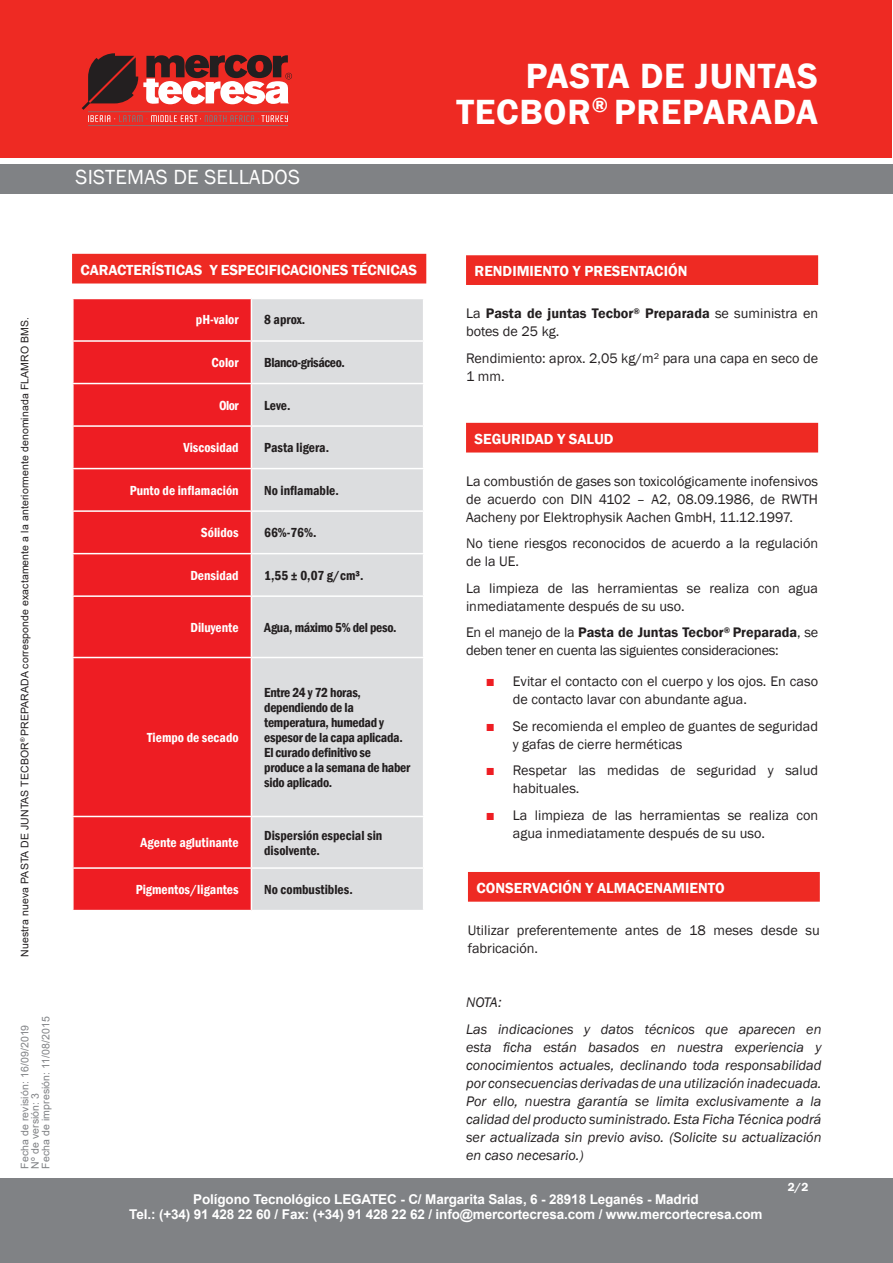
<style>
.page{position:relative;width:893px;height:1263px;background:#fff}
.page>*{position:absolute;margin:0;border:0;box-sizing:border-box;transform-origin:0 0}
.t1{font:600 36px/36px "Franklin Gothic";letter-spacing:.02em;color:#fff;text-align:right}
.t2{font:21px "Franklin Gothic";letter-spacing:.01em;color:#fff}
.C-_TITULO_ROJO{font:600 15px "Franklin Gothic";color:#fff}
.D-_TEXTO_COMÚN{font:14.25px/18px "Franklin Gothic";color:#231f20}
.t3{font:italic 14.25px/18px "Franklin Gothic";color:#231f20;text-align:justify}
.D-_TEXTO_COMÚN-2{font:14.25px/18px "Franklin Gothic";letter-spacing:-.02em;color:#231f20}
.texto_general{font:600 condensed 13.5px/15px "Franklin Gothic";letter-spacing:-.02em;color:#231f20}
.t4{font:700 13.5px/15px "Arial";letter-spacing:-.01em;color:#fff;text-align:center}
.caracteristicas_gral{font:600 condensed 13.5px "Franklin Gothic";color:#fff}
.texto_general-2{font:600 condensed 13.5px/15px "Franklin Gothic";color:#231f20}
.t5{font:600 12px "Franklin Gothic";color:#fff}
.t6{font:10.5px "Arial";letter-spacing:.01em;color:#231f20}
.t7{font:10.5px/10.5px "Arial";letter-spacing:.01em;color:#808285}
.s1{font-weight:600}
.s2{font-size:15px;color:#ee1d23}
</style>
<div class="page">
<div style="left:72px;top:254px;width:354px;height:29px;background:#ee2a23"></div>
<div style="left:0;top:1178px;width:893px;height:85px;background:#808285"></div>
<div style="left:0;top:164px;width:893px;height:30px;background:#808285"></div>
<div style="left:0;top:0;width:892px;height:158px;background:#ee2a23"></div>
<svg style="left:82px;top:53px;width:210px;height:69px"></svg>
<hr style="left:88px;top:111px;width:200px;height:1px;background:#7a7c7f">
<hr style="left:88px;top:125px;width:200px;height:1px;background:#7a7c7f">
<div style="left:74px;top:299px;width:177px;height:611px;background:#ee1d23"></div>
<div style="left:252px;top:299px;width:171px;height:611px;background:#dcdddf"></div>
<hr style="left:72px;top:340px;width:179px;height:2px;background:#fff">
<hr style="left:251px;top:340px;width:173px;height:2px;background:#fff">
<hr style="left:72px;top:383px;width:179px;height:1px;background:#fff">
<hr style="left:251px;top:383px;width:173px;height:1px;background:#fff">
<hr style="left:72px;top:425px;width:179px;height:2px;background:#fff">
<hr style="left:251px;top:425px;width:173px;height:2px;background:#fff">
<hr style="left:72px;top:468px;width:179px;height:1px;background:#fff">
<hr style="left:251px;top:468px;width:173px;height:1px;background:#fff">
<hr style="left:72px;top:510px;width:179px;height:2px;background:#fff">
<hr style="left:251px;top:510px;width:173px;height:2px;background:#fff">
<hr style="left:72px;top:553px;width:179px;height:1px;background:#fff">
<hr style="left:251px;top:553px;width:173px;height:1px;background:#fff">
<hr style="left:72px;top:595px;width:179px;height:2px;background:#fff">
<hr style="left:251px;top:595px;width:173px;height:2px;background:#fff">
<hr style="left:72px;top:657px;width:179px;height:1px;background:#fff">
<hr style="left:251px;top:657px;width:173px;height:1px;background:#fff">
<hr style="left:72px;top:816px;width:179px;height:1px;background:#fff">
<hr style="left:251px;top:816px;width:173px;height:1px;background:#fff">
<hr style="left:72px;top:867px;width:179px;height:2px;background:#fff">
<hr style="left:251px;top:867px;width:173px;height:2px;background:#fff">
<div style="left:468px;top:872px;width:352px;height:30px;background:#ee2a23"></div>
<div style="left:466px;top:255px;width:352px;height:30px;background:#ee2a23"></div>
<div style="left:466px;top:423px;width:352px;height:29px;background:#ee2a23"></div>
<p class="t2" style="left:76px;top:164px;width:226px">SISTEMAS DE SELLADOS</p>
<p class="t1" style="left:457px;top:59px;width:363px">PASTA DE JUNTAS<br>TECBOR<sup>®</sup> PREPARADA</p>
<p class="t6" style="left:17px;top:956px;width:641px;rotate:-90deg">Nuestra nueva PASTA DE JUNTAS TECBOR<sup>®</sup> PREPARADA corresponde exactamente a la anteriormente denominada FLAMRO BMS.</p>
<p class="t7" style="left:19px;top:1169px;width:154px;rotate:-90deg">Fecha de revisión: 16/09/2019<br>Nº de versión: 3<br>Fecha de impresión: 11/08/2015</p>
<p class="C-_TITULO_ROJO" style="left:81px;top:260px;width:338px">CARACTERÍSTICAS Y ESPECIFICACIONES TÉCNICAS</p>
<p class="C-_TITULO_ROJO" style="left:475px;top:262px;width:214px">RENDIMIENTO Y PRESENTACIÓN</p>
<p class="D-_TEXTO_COMÚN" style="left:466px;top:305px;width:354px">La <span class="s1">Pasta de juntas Tecbor</span><sup>®</sup> <span class="s1">Preparada</span> se suministra en botes de 25 kg.</p>
<p class="D-_TEXTO_COMÚN" style="left:466px;top:349px;width:354px">Rendimiento: aprox. 2,05 kg/m² para una capa en seco de<br>1 mm.</p>
<p class="caracteristicas_gral" style="left:196px;top:311px;width:44px">pH-valor</p>
<p class="texto_general" style="left:264px;top:312px;width:43px">8 aprox.</p>
<p class="caracteristicas_gral" style="left:212px;top:353px;width:29px">Color</p>
<p class="texto_general" style="left:264px;top:355px;width:82px">Blanco-grisáceo.</p>
<p class="caracteristicas_gral" style="left:219px;top:396px;width:21px">Olor</p>
<p class="texto_general" style="left:264px;top:397px;width:28px">Leve.</p>
<p class="caracteristicas_gral" style="left:183px;top:438px;width:57px">Viscosidad</p>
<p class="texto_general-2" style="left:264px;top:440px;width:67px">Pasta ligera.</p>
<p class="caracteristicas_gral" style="left:130px;top:481px;width:110px">Punto de inflamación</p>
<p class="texto_general-2" style="left:264px;top:482px;width:76px">No inflamable.</p>
<p class="caracteristicas_gral" style="left:201px;top:524px;width:39px">Sólidos</p>
<p class="texto_general" style="left:264px;top:525px;width:54px">66%-76%.</p>
<p class="caracteristicas_gral" style="left:190px;top:566px;width:50px">Densidad</p>
<p class="texto_general" style="left:264px;top:567px;width:101px">1,55 ± 0,07 g/cm³.</p>
<p class="C-_TITULO_ROJO" style="left:475px;top:429px;width:140px">SEGURIDAD Y SALUD</p>
<p class="D-_TEXTO_COMÚN" style="left:466px;top:472px;width:354px;text-align:justify">La combustión de gases son toxicológicamente inofensivos de acuerdo con DIN 4102 – A2, 08.09.1986, de RWTH Aacheny por Elektrophysik Aachen GmbH, 11.12.1997.</p>
<p class="D-_TEXTO_COMÚN" style="left:466px;top:535px;width:354px">No tiene riesgos reconocidos de acuerdo a la regulación de la UE.</p>
<p class="D-_TEXTO_COMÚN" style="left:466px;top:579px;width:354px">La limpieza de las herramientas se realiza con agua inmediatamente después de su uso.</p>
<p class="D-_TEXTO_COMÚN-2" style="left:466px;top:624px;width:354px">En el manejo de la <span class="s1">Pasta de Juntas Tecbor</span><sup>®</sup> <span class="s1">Preparada</span>, se deben tener en cuenta las siguientes consideraciones:</p>
<p class="D-_TEXTO_COMÚN" style="left:513px;top:673px;width:307px;text-indent:-27px"><span class="s2">■</span> Evitar el contacto con el cuerpo y los ojos. En caso de contacto lavar con abundante agua.</p>
<p class="D-_TEXTO_COMÚN" style="left:513px;top:717px;width:307px;text-indent:-27px"><span class="s2">■</span> Se recomienda el empleo de guantes de seguridad y gafas de cierre herméticas</p>
<p class="D-_TEXTO_COMÚN" style="left:513px;top:762px;width:307px;text-indent:-27px"><span class="s2">■</span> Respetar las medidas de seguridad y salud habituales.</p>
<p class="D-_TEXTO_COMÚN" style="left:513px;top:806px;width:307px;text-indent:-27px"><span class="s2">■</span> La limpieza de las herramientas se realiza con agua inmediatamente después de su uso.</p>
<p class="caracteristicas_gral" style="left:190px;top:618px;width:50px">Diluyente</p>
<p class="texto_general" style="left:264px;top:619px;width:134px">Agua, máximo 5% del peso.</p>
<p class="texto_general" style="left:264px;top:684px;width:148px">Entre 24 y 72 horas, dependiendo de la temperatura, humedad y espesor de la capa aplicada.<br>El curado definitivo se produce a la semana de haber sido aplicado.</p>
<p class="caracteristicas_gral" style="left:147px;top:728px;width:93px">Tiempo de secado</p>
<p class="caracteristicas_gral" style="left:140px;top:833px;width:100px">Agente aglutinante</p>
<p class="texto_general-2" style="left:264px;top:827px;width:120px">Dispersión especial sin disolvente.</p>
<p class="caracteristicas_gral" style="left:136px;top:880px;width:104px">Pigmentos/ligantes</p>
<p class="texto_general-2" style="left:264px;top:882px;width:90px">No combustibles.</p>
<p class="C-_TITULO_ROJO" style="left:476px;top:878px;width:250px">CONSERVACIÓN Y ALMACENAMIENTO</p>
<p class="D-_TEXTO_COMÚN" style="left:468px;top:921px;width:353px">Utilizar preferentemente antes de 18 meses desde su fabricación.</p>
<p class="t3" style="left:466px;top:994px;width:37px">NOTA:</p>
<p class="t3" style="left:466px;top:1020px;width:357px">Las indicaciones y datos técnicos que aparecen en esta ficha están basados en nuestra experiencia y conocimientos actuales, declinando toda responsabilidad por consecuencias derivadas de una utilización inadecuada.<br>Por ello, nuestra garantía se limita exclusivamente a la calidad del producto suministrado. Esta Ficha Técnica podrá ser actualizada sin previo aviso. (Solicite su actualización en caso necesario.)</p>
<p class="t4" style="left:129px;top:1192px;width:635px">Polígono Tecnológico LEGATEC - C/ Margarita Salas, 6 - 28918 Leganés - Madrid<br>Tel.: (+34) 91 428 22 60 / Fax: (+34) 91 428 22 62 / info@mercortecresa.com / www.mercortecresa.com</p>
<p class="t5" style="left:788px;top:1180px;width:22px">2/2</p>
</div>
